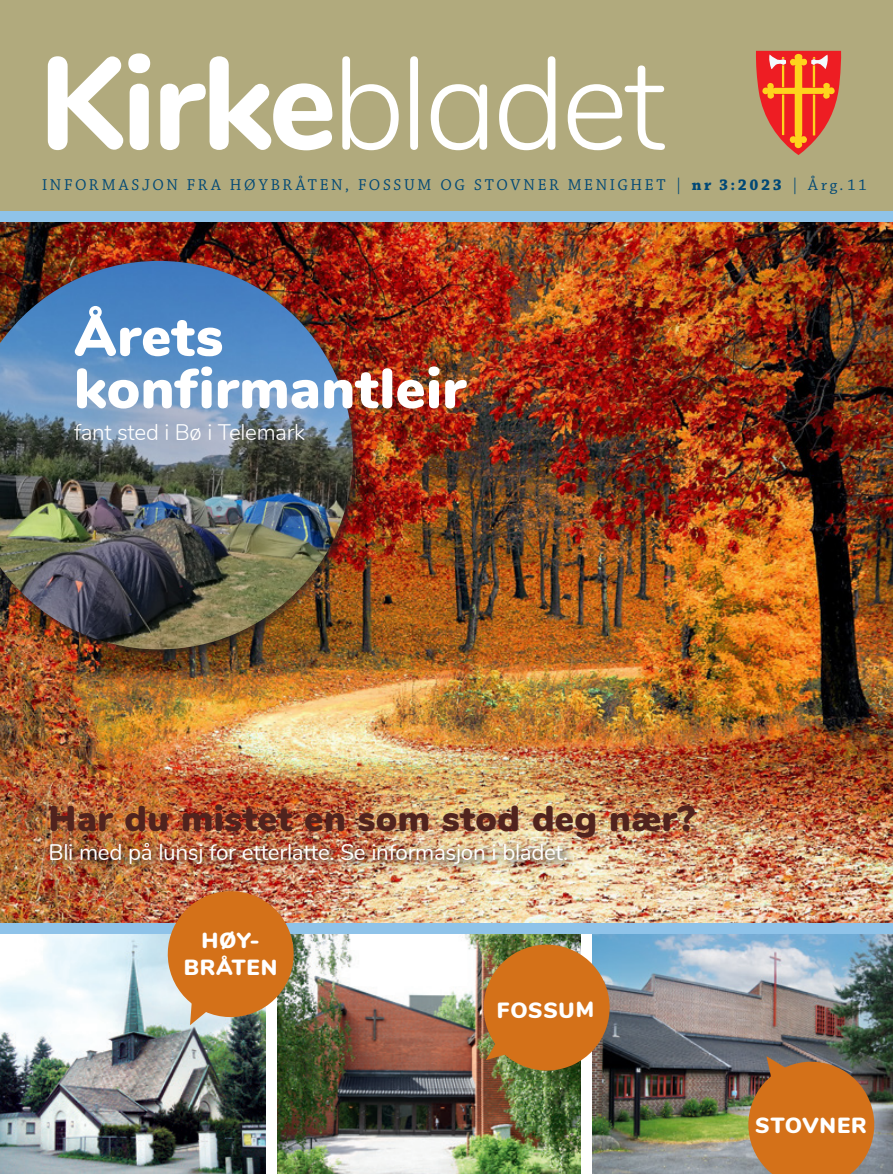
<style>
.page{position:relative;width:893px;height:1174px;background:#fff}
.page>*{position:absolute;margin:0;border:0;box-sizing:border-box;transform-origin:0 0}
.Overskrift_1{font:300 130.95px "Nunito";letter-spacing:-.035em;color:#fff}
.Overskrift_1-2{font:900 56.1px/52.2px "Nunito";letter-spacing:.01em;color:#fff}
.Overskrift_1-3{font:900 36px "Nunito";letter-spacing:.015em;color:#50231e}
.Faktatekst_space{font:22.5px "Nunito";letter-spacing:-.015em;color:#fff}
.Faktatekst_space-2{font:300 22.5px "Nunito";letter-spacing:-.015em;color:#fff}
.MELLOM_STOR{font:900 21.9px/26.2px "Nunito";letter-spacing:.035em;color:#fff;text-align:center}
.Ingress_Normal{font:16.5px "Chaparral Pro";letter-spacing:.165em;color:#004876}
.s1{font-weight:800}
.s2{font-weight:700}
</style>
<div class="page">
<img style="left:0;top:222px;width:893px;height:700px">
<div style="left:0;top:0;width:893px;height:214px;background:#b1aa7d"></div>
<div style="left:0;top:212px;width:893px;height:10px;background:#8fc3e9"></div>
<svg style="left:756px;top:51px;width:85px;height:104px"></svg>
<img style="left:591px;top:933px;width:302px;height:241px">
<img style="left:277px;top:933px;width:304px;height:241px">
<img style="left:0;top:933px;width:266px;height:241px">
<div style="left:0;top:922px;width:893px;height:11px;background:#8fc3e9"></div>
<img style="left:741px;top:1054px;width:141px;height:120px">
<div style="left:755px;top:1110px;width:112px;height:36px;background:#d47119"></div>
<img style="left:476px;top:936px;width:142px;height:142px">
<img style="left:163px;top:886px;width:136px;height:139px">
<img style="left:46px;top:838px;width:532px;height:36px">
<div style="left:0;top:256px;width:364px;height:404px;background:#231f20;opacity:.75"></div>
<img style="left:0;top:261px;width:353px;height:388px">
<p class="Overskrift_1" style="left:39px;top:8px;width:628px"><span class="s1">Kirke</span>bIadet</p>
<p class="Ingress_Normal" style="left:42px;top:175px;width:826px">INFORMASJON FRA HØYBRÅTEN, FOSSUM OG STOVNER MENIGHET | <span class="s2">nr 3:2023</span> | Årg. 11</p>
<p class="Overskrift_1-2" style="left:74px;top:307px;width:393px">Årets konfirmantleir</p>
<p class="Faktatekst_space-2" style="left:74px;top:415px;width:232px">fant sted i Bø i Telemark</p>
<p class="Overskrift_1-3" style="left:49px;top:792px;width:648px">Har du mistet en som stod deg nær?</p>
<p class="Faktatekst_space" style="left:49px;top:835px;width:521px">Bli med på lunsj for etterlatte. Se informasjon i bladet.</p>
<p class="MELLOM_STOR" style="left:184px;top:926px;width:95px">HØY-<br>BRÅTEN</p>
<p class="MELLOM_STOR" style="left:497px;top:995px;width:99px">FOSSUM</p>
<p class="MELLOM_STOR" style="left:755px;top:1110px;width:113px">STOVNER</p>
</div>
